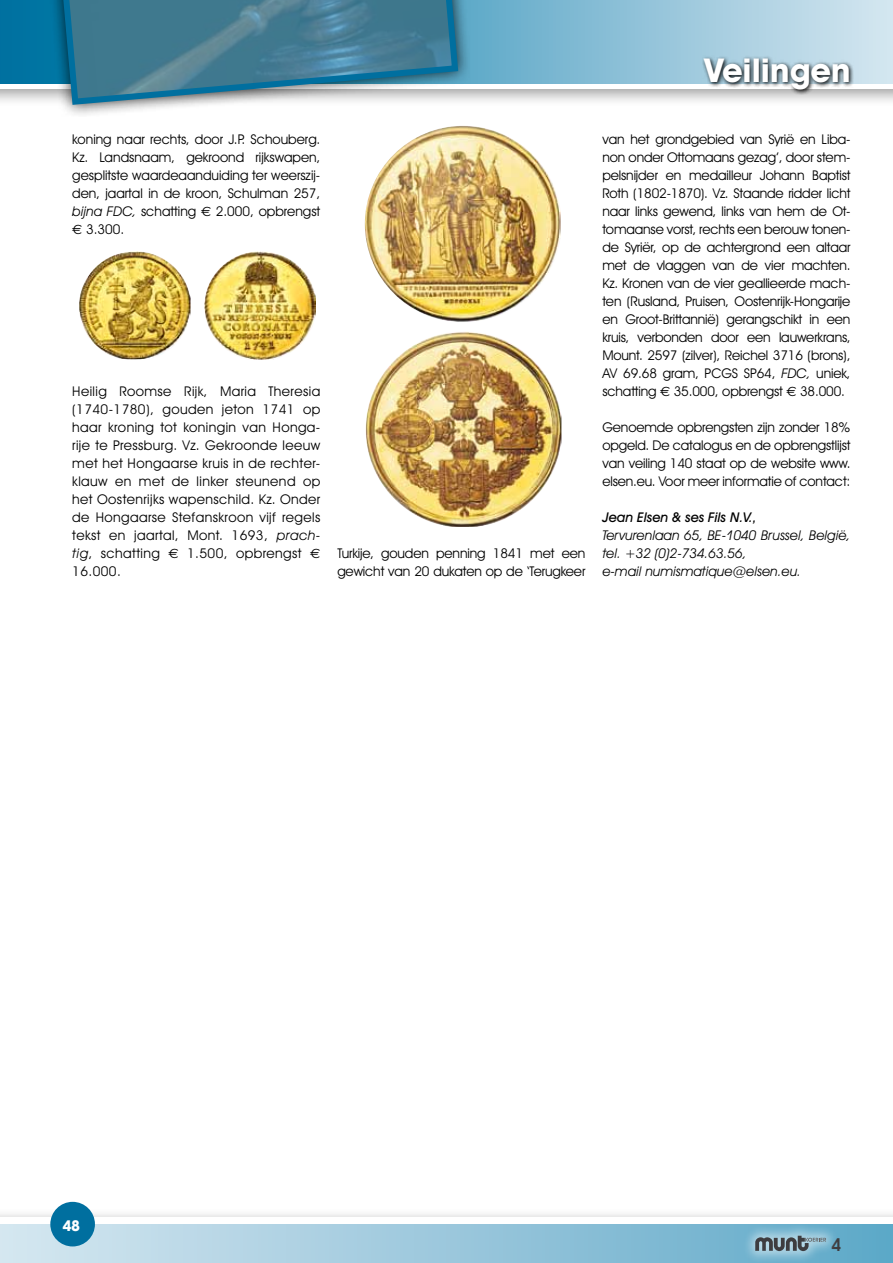
<style>
.page{position:relative;width:893px;height:1263px;background:#fff}
.page>*{position:absolute;margin:0;border:0;box-sizing:border-box;transform-origin:0 0}
.t1{font:700 33px "Avant Garde IT Cby BT";color:#fff}
.t2{font:600 18px "Avant Garde IT Cby BT";color:#3e3d40}
.t3{font:700 15px "Avant Garde IT Cby BT";color:#fff}
.t4{font:13.5px/18px "Avant Garde IT Cby BT";letter-spacing:-.01em;color:#000;text-align:justify}
.t5{font:italic 13.5px/18px "Avant Garde IT Cby BT";color:#000}
.t6{font:italic 500 13.5px "Avant Garde IT Cby BT";color:#000}
.s1{font-style:italic}
.s2{font-family:"Euro Sans"}
</style>
<div class="page">
<div style="left:0;top:1207px;width:893px;height:56px;background:#000;opacity:.4"></div>
<div style="left:0;top:1218px;width:893px;height:45px;background:#fff"></div>
<div style="left:0;top:0;width:893px;height:106px;background:#000;opacity:.4"></div>
<svg style="left:0;top:83px;width:893px;height:5px"></svg>
<svg style="left:0;top:0;width:893px;height:83px;background:#86bdd4"></svg>
<svg style="left:0;top:1224px;width:893px;height:39px;background:#9ec9dd"></svg>
<div style="left:45px;top:0;width:425px;height:116px;background:#000;opacity:.75"></div>
<svg style="left:56px;top:0;width:405px;height:108px;background:#568a9e"></svg>
<div style="left:50px;top:1202px;width:45px;height:44px;background:#006f9f;border-radius:50%"></div>
<svg style="left:700px;top:55px;width:153px;height:40px;background:#89979e"></svg>
<div style="left:740px;top:1221px;width:98px;height:41px;background:#fff;opacity:.5"></div>
<svg style="left:755px;top:1236px;width:71px;height:15px"></svg>
<img style="left:365px;top:126px;width:196px;height:196px">
<img style="left:366px;top:331px;width:195px;height:196px">
<img style="left:79px;top:251px;width:112px;height:108px">
<img style="left:204px;top:251px;width:112px;height:109px">
<h1 class="t1" style="left:705px;top:51px;width:147px">Veilingen</h1>
<p class="t4" style="left:72px;top:130px;width:250px">koning naar rechts, door J.P. Schouberg.<br>Kz. Landsnaam, gekroond rijkswapen, gesplitste waardeaanduiding ter weerszij&shy;den, jaartal in de kroon, Schulman 257, <span class="s1">bijna FDC,</span> schatting <span class="s2">€</span> 2.000, opbrengst <span class="s2">€</span> 3.300.</p>
<p class="t4" style="left:72px;top:382px;width:250px">Heilig Roomse Rijk, Maria Theresia (1740-1780), gouden jeton 1741 op haar kroning tot koningin van Honga&shy;rije te Pressburg. Vz. Gekroonde leeuw met het Hongaarse kruis in de rechter&shy;klauw en met de linker steunend op het Oostenrijks wapenschild. Kz. Onder de Hongaarse Stefanskroon vijf regels tekst en jaartal, Mont. 1693, <span class="s1">prach&shy;tig</span>, schatting <span class="s2">€</span> 1.500, opbrengst <span class="s2">€ </span>16.000.</p>
<p class="t4" style="left:337px;top:544px;width:250px">Turkije, gouden penning 1841 met een gewicht van 20 dukaten op de ‘Terugkeer</p>
<p class="t4" style="left:602px;top:130px;width:250px">van het grondgebied van Syrië en Liba&shy;non onder Ottomaans gezag’, door stem&shy;pelsnijder en medailleur Johann Baptist Roth (1802-1870). Vz. Staande ridder licht naar links gewend, links van hem de Ot&shy;tomaanse vorst, rechts een berouw tonen&shy;de Syriër, op de achtergrond een altaar met de vlaggen van de vier machten.<br>Kz. Kronen van de vier geallieerde mach&shy;ten (Rusland, Pruisen, Oostenrijk-Hongarije en Groot-Brittannië) gerangschikt in een kruis, verbonden door een lauwerkrans, Mount. 2597 (zilver), Reichel 3716 (brons), AV 69.68 gram, PCGS SP64, <span class="s1">FDC,</span> uniek, schatting <span class="s2">€</span> 35.000, opbrengst <span class="s2">€</span> 38.000.</p>
<p class="t4" style="left:602px;top:418px;width:250px">Genoemde opbrengsten zijn zonder 18% opgeld. De catalogus en de opbrengstlijst van veiling 140 staat op de website www. elsen.eu. Voor meer informatie of contact:</p>
<p class="t6" style="left:602px;top:509px;width:156px">Jean Elsen &amp; ses Fils N.V.,</p>
<p class="t5" style="left:602px;top:526px;width:249px">Tervurenlaan 65, BE-1040 Brussel, België, tel. +32 (0)2-734.63.56,<br>e-mail numismatique@elsen.eu.</p>
<p class="t3" style="left:62px;top:1217px;width:19px">48</p>
<h2 class="t2" style="left:831px;top:1233px;width:12px">4</h2>
</div>
